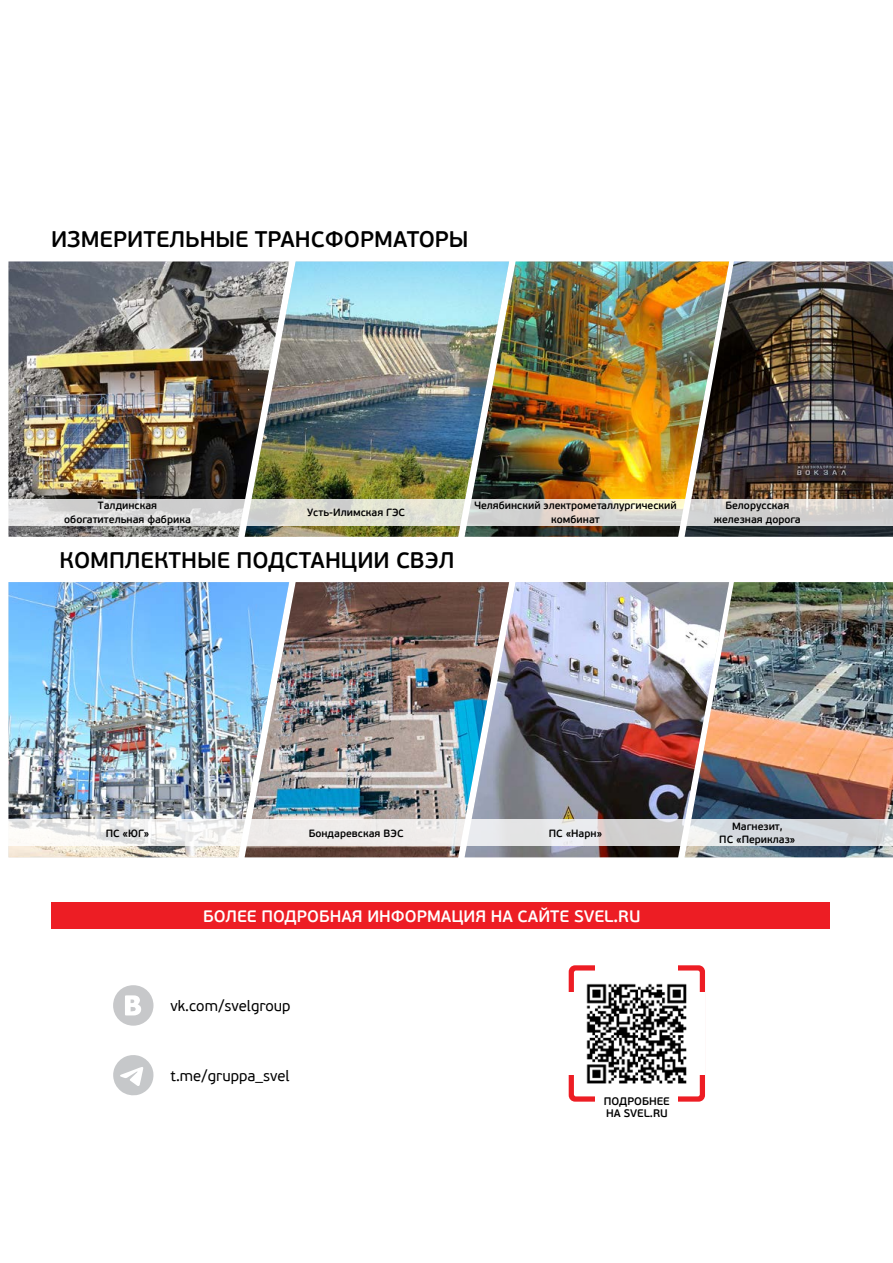
<style>
.page{position:relative;width:893px;height:1263px;background:#fff}
.page>*{position:absolute;margin:0;border:0;box-sizing:border-box;transform-origin:0 0}
.Подзаголовок_раздела{font:600 22.5px "PF Beau Sans Pro";color:#000}
.Белый_капс_по_центру{font:600 16.5px "PF Beau Sans Pro";color:#fff}
.Таблица_влево{font:15px "PF Beau Sans Pro";color:#000}
.Таблица_влево_small{font:600 10.95px "PF Beau Sans Pro";color:#000}
.Таблица_центр_small{font:600 10.5px/13.5px "PF Beau Sans Pro";color:#000;text-align:center}
</style>
<div class="page">
<img style="left:289px;top:261px;width:176px;height:276px">
<img style="left:289px;top:582px;width:176px;height:275px">
<img style="left:465px;top:261px;width:220px;height:276px">
<img style="left:465px;top:582px;width:220px;height:275px">
<img style="left:685px;top:261px;width:208px;height:276px">
<img style="left:685px;top:582px;width:208px;height:275px">
<img style="left:9px;top:261px;width:280px;height:276px">
<img style="left:9px;top:582px;width:280px;height:275px">
<svg style="left:685px;top:499px;width:208px;height:26px;background:#d4d3d2"></svg>
<svg style="left:685px;top:819px;width:208px;height:27px;background:#d8dbdf"></svg>
<svg style="left:466px;top:499px;width:219px;height:26px;background:#dedad1"></svg>
<svg style="left:466px;top:819px;width:219px;height:27px;background:#e0dfe0"></svg>
<svg style="left:247px;top:499px;width:219px;height:26px;background:#dedfd3"></svg>
<div style="left:247px;top:819px;width:219px;height:27px;background:#eeecea"></div>
<svg style="left:9px;top:499px;width:238px;height:26px;background:#dcdbdb"></svg>
<svg style="left:9px;top:819px;width:238px;height:27px"></svg>
<div style="left:51px;top:903px;width:778px;height:26px;background:#ed1d24"></div>
<svg style="left:113px;top:985px;width:40px;height:41px"></svg>
<svg style="left:113px;top:1055px;width:40px;height:40px"></svg>
<div style="left:569px;top:965px;width:136px;height:137px;background:#ed1d24;border-radius:6px"></div>
<div style="left:569px;top:992px;width:136px;height:83px;background:#fff"></div>
<div style="left:595px;top:965px;width:83px;height:137px;background:#fff"></div>
<div style="left:574px;top:970px;width:126px;height:126px;background:#fff;border-radius:2px"></div>
<img style="left:586px;top:983px;width:101px;height:101px">
<p class="Подзаголовок_раздела" style="left:51px;top:226px;width:419px">ИЗМЕРИТЕЛЬНЫЕ ТРАНСФОРМАТОРЫ</p>
<p class="Таблица_центр_small" style="left:64px;top:499px;width:128px">Талдинская обогатительная фабрика</p>
<p class="Таблица_центр_small" style="left:307px;top:506px;width:100px">Усть-Илимская ГЭС</p>
<p class="Подзаголовок_раздела" style="left:60px;top:547px;width:397px">КОМПЛЕКТНЫЕ ПОДСТАНЦИИ СВЭЛ</p>
<p class="Таблица_центр_small" style="left:474px;top:499px;width:204px">Челябинский электрометаллургический комбинат</p>
<p class="Таблица_центр_small" style="left:725px;top:499px;width:65px">Белорусская</p>
<p class="Таблица_центр_small" style="left:714px;top:513px;width:88px">железная дорога</p>
<p class="Таблица_центр_small" style="left:106px;top:826px;width:45px">ПС «ЮГ»</p>
<p class="Таблица_центр_small" style="left:309px;top:826px;width:96px">Бондаревская ВЭС</p>
<p class="Таблица_центр_small" style="left:549px;top:826px;width:55px">ПС «Нарн»</p>
<p class="Белый_капс_по_центру" style="left:203px;top:906px;width:439px">БОЛЕЕ ПОДРОБНАЯ ИНФОРМАЦИЯ НА САЙТЕ SVEL.RU</p>
<p class="Таблица_влево" style="left:170px;top:997px;width:121px">vk.com/svelgroup</p>
<p class="Таблица_влево" style="left:170px;top:1067px;width:121px">t.me/gruppa_svel</p>
<p class="Таблица_влево_small" style="left:604px;top:1094px;width:67px">ПОДРОБНЕЕ</p>
<p class="Таблица_влево_small" style="left:606px;top:1107px;width:63px">НА SVEL.RU</p>
<p class="Таблица_центр_small" style="left:719px;top:820px;width:78px">Магнезит,<br>ПС «Периклаз»</p>
</div>
